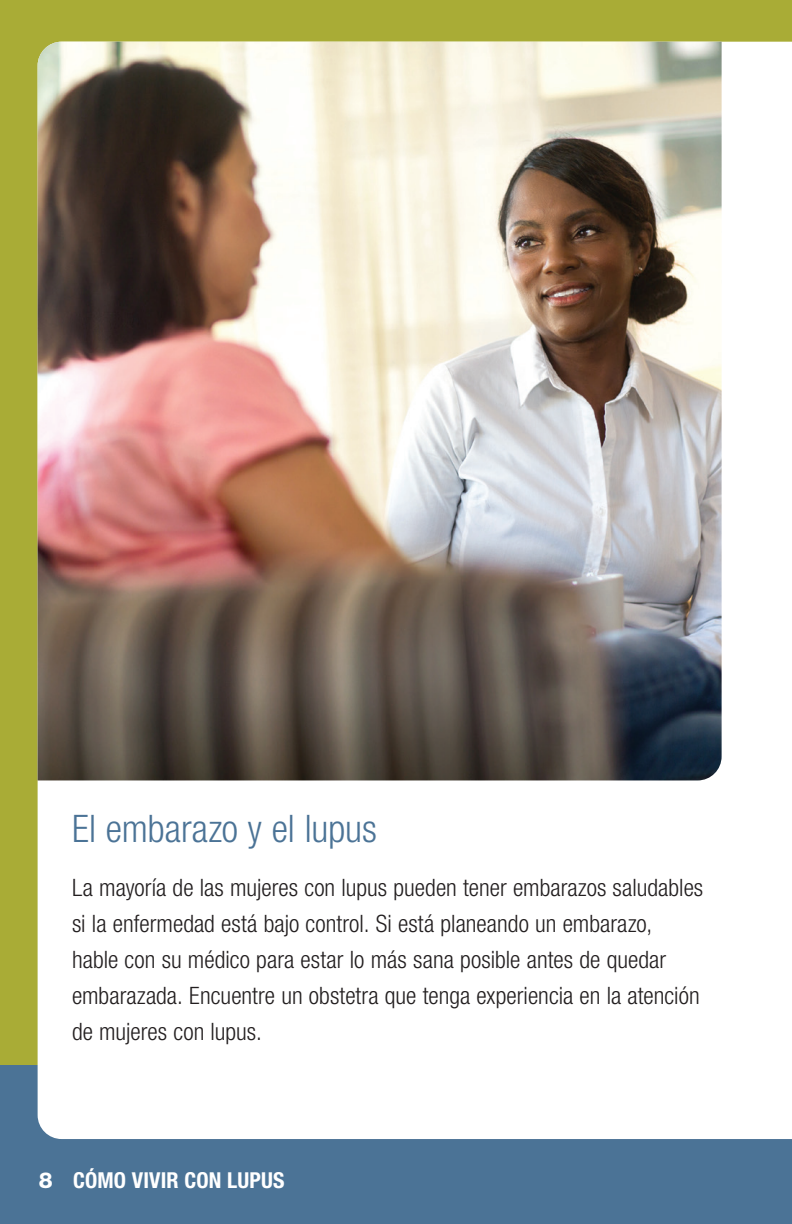
<style>
.page{position:relative;width:792px;height:1224px;background:#fff}
.page>*{position:absolute;margin:0;border:0;box-sizing:border-box;transform-origin:0 0}
.Copy{font:300 condensed 38px "Helvetica Neue LT Std";color:#4b7396}
.Copy-2{font:300 condensed 24px/36px "Helvetica Neue LT Std";color:#231f20}
.t1{font:700 condensed 22px "Helvetica Neue LT Std";letter-spacing:.005em;color:#fff}
.s1{font-weight:800;font-stretch:normal}
</style>
<div class="page">
<div style="left:0;top:0;width:792px;height:1084px;background:#a9ac36"></div>
<div style="left:0;top:1066px;width:792px;height:158px;background:#4b7396"></div>
<div style="left:38px;top:42px;width:754px;height:1097px;background:#fff"></div>
<img style="left:38px;top:42px;width:684px;height:738px">
<p class="Copy" style="left:72px;top:807px;width:306px">El embarazo y el lupus</p>
<p class="Copy-2" style="left:72px;top:869px;width:633px">La mayoría de las mujeres con lupus pueden tener embarazos saludables si la enfermedad está bajo control. Si está planeando un embarazo, hable con su médico para estar lo más sana posible antes de quedar embarazada. Encuentre un obstetra que tenga experiencia en la atención de mujeres con lupus.</p>
<p class="t1" style="left:39px;top:1167px;width:247px"><span class="s1">8</span> CÓMO VIVIR CON LUPUS</p>
</div>
